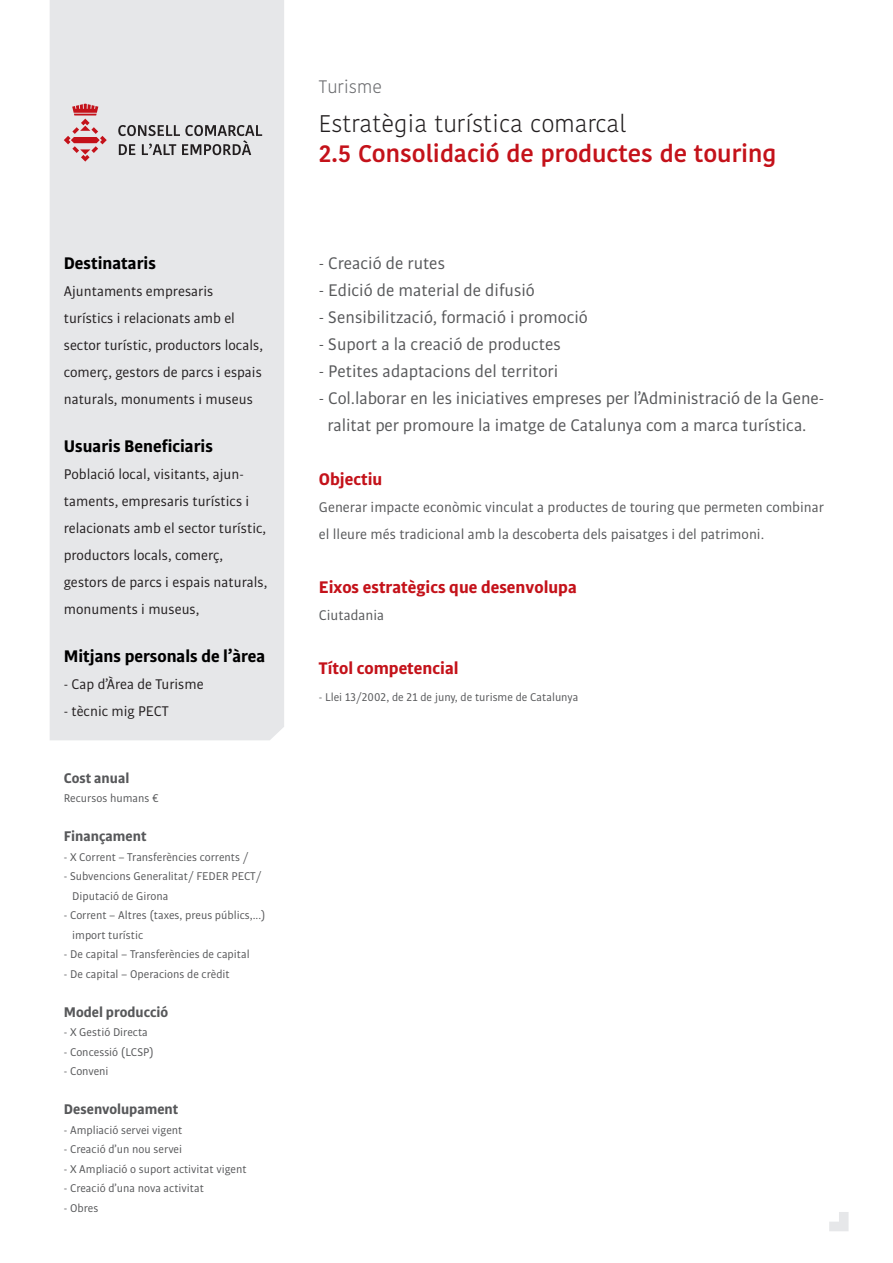
<style>
.page{position:relative;width:893px;height:1263px;background:#fff}
.page>*{position:absolute;margin:0;border:0;box-sizing:border-box;transform-origin:0 0}
.t1{font:600 24px "Kohinoor Devanagari";color:#c4121a}
.t2{font:300 24px "Kohinoor Devanagari";color:#231f20}
.t3{font:18px/27px "Bulo";color:#57585a;text-align:center}
.t4{font:700 18px "Bulo";color:#c4121a}
.t5{font:700 18px "Bulo";color:#000}
.t6{font:300 18px "Kohinoor Devanagari";color:#6c6d70}
.t7{font:15px/27px "Bulo";color:#231f20}
.t8{font:15px/27px "Bulo";color:#57585a}
.t9{font:700 15px "Bulo";color:#57585a}
.t10{font:12px/19.5px "Bulo";color:#57585a}
</style>
<div class="page">
<div style="left:50px;top:0;width:234px;height:740px;background:#e6e7e9"></div>
<svg style="left:64px;top:104px;width:43px;height:58px;background:#ddb1b5"></svg>
<svg style="left:118px;top:125px;width:144px;height:30px;background:#aeaeb0"></svg>
<svg style="left:829px;top:1212px;width:19px;height:19px"></svg>
<h2 class="t5" style="left:64px;top:251px;width:94px">Destinataris</h2>
<p class="t7" style="left:64px;top:277px;width:201px">Ajuntaments empresaris turístics i relacionats amb el sector turístic, productors locals, comerç, gestors de parcs i espais naturals, monuments i museus</p>
<h2 class="t5" style="left:64px;top:434px;width:151px">Usuaris Beneficiaris</h2>
<p class="t7" style="left:64px;top:460px;width:205px">Població local, visitants, ajun&shy;taments, empresaris turístics i relacionats amb el sector turístic, productors locals, comerç, gestors de parcs i espais naturals, monuments i museus,</p>
<h2 class="t5" style="left:64px;top:644px;width:203px">Mitjans personals de l’àrea</h2>
<p class="t7" style="left:64px;top:670px;width:141px">- Cap d’Àrea de Turisme</p>
<p class="t7" style="left:64px;top:697px;width:106px">- tècnic mig PECT</p>
<p class="t9" style="left:64px;top:768px;width:67px">Cost anual</p>
<p class="t10" style="left:64px;top:788px;width:97px">Recursos humans €</p>
<p class="t9" style="left:64px;top:827px;width:84px">Finançament</p>
<p class="t10" style="left:64px;top:847px;width:186px">- X Corrent – Transferències corrents /</p>
<p class="t10" style="left:72px;top:866px;width:191px;text-indent:-9px">- Subvencions Generalitat/ FEDER PECT/<br>Diputació de Girona</p>
<p class="t10" style="left:72px;top:905px;width:195px;text-indent:-9px">- Corrent – Altres (taxes, preus públics,...) import turístic</p>
<p class="t10" style="left:64px;top:944px;width:187px">- De capital – Transferències de capital</p>
<p class="t10" style="left:64px;top:964px;width:167px">- De capital – Operacions de crèdit</p>
<p class="t9" style="left:64px;top:1002px;width:106px">Model producció</p>
<p class="t10" style="left:64px;top:1022px;width:86px">- X Gestió Directa</p>
<p class="t10" style="left:64px;top:1042px;width:92px">- Concessió (LCSP)</p>
<p class="t10" style="left:64px;top:1061px;width:46px">- Conveni</p>
<p class="t9" style="left:64px;top:1100px;width:116px">Desenvolupament</p>
<p class="t10" style="left:64px;top:1120px;width:120px">- Ampliació servei vigent</p>
<p class="t10" style="left:64px;top:1139px;width:120px">- Creació d’un nou servei</p>
<p class="t10" style="left:64px;top:1159px;width:184px">- X Ampliació o suport activitat vigent</p>
<p class="t10" style="left:64px;top:1178px;width:142px">- Creació d’una nova activitat</p>
<p class="t10" style="left:64px;top:1198px;width:36px">- Obres</p>
<h2 class="t6" style="left:319px;top:76px;width:65px">Turisme</h2>
<h1 class="t2" style="left:319px;top:109px;width:309px">Estratègia turística comarcal</h1>
<h1 class="t1" style="left:319px;top:139px;width:459px">2.5 Consolidació de productes de touring</h1>
<h2 class="t3" style="left:319px;top:249px;width:128px">- Creació de rutes</h2>
<h2 class="t3" style="left:319px;top:276px;width:217px">- Edició de material de difusió</h2>
<h2 class="t3" style="left:319px;top:303px;width:270px">- Sensibilització, formació i promoció</h2>
<h2 class="t3" style="left:319px;top:330px;width:243px">- Suport a la creació de productes</h2>
<h2 class="t3" style="left:319px;top:357px;width:241px">- Petites adaptacions del territori</h2>
<h2 class="t3" style="left:319px;top:384px;width:507px">- Col.laborar en les iniciatives empreses per l’Administració de la Gene&shy;ralitat per promoure la imatge de Catalunya com a marca turística.</h2>
<h2 class="t4" style="left:319px;top:467px;width:65px">Objectiu</h2>
<p class="t8" style="left:319px;top:493px;width:506px">Generar impacte econòmic vinculat a productes de touring que permeten combinar el lleure més tradicional amb la descoberta dels paisatges i del patrimoni.</p>
<h2 class="t4" style="left:319px;top:575px;width:259px">Eixos estratègics que desenvolupa</h2>
<p class="t8" style="left:319px;top:601px;width:67px">Ciutadania</p>
<h2 class="t4" style="left:319px;top:656px;width:141px">Títol competencial</h2>
<p class="t10" style="left:319px;top:687px;width:261px">- Llei 13/2002, de 21 de juny, de turisme de Catalunya</p>
</div>
